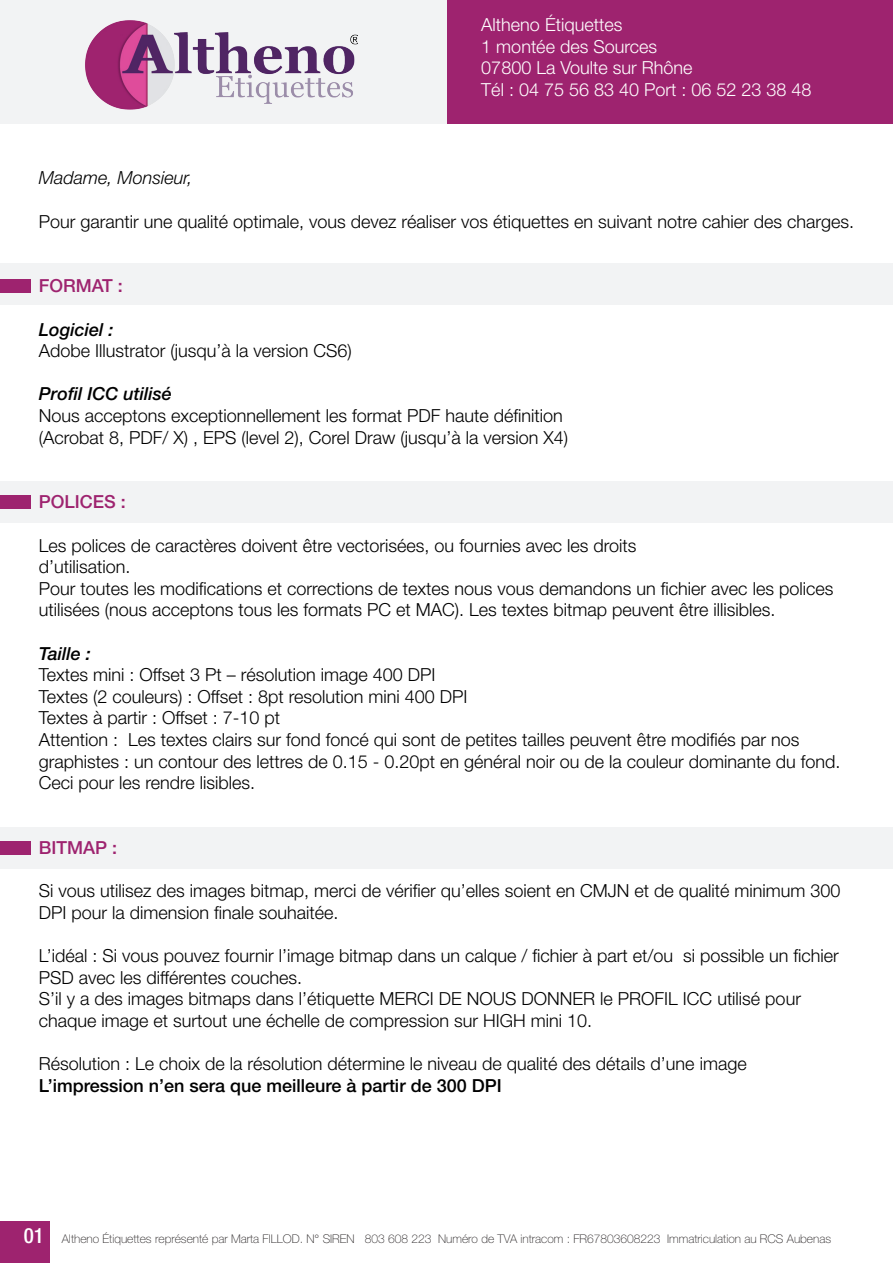
<style>
.page{position:relative;width:893px;height:1263px;background:#fff}
.page>*{position:absolute;margin:0;border:0;box-sizing:border-box;transform-origin:0 0}
.t1{font:500 condensed 21px "Helvetica Neue";color:#fff}
.t2{font:300 18px/21.6px "Helvetica Neue";color:#000}
.t3{font:300 18px/21.6px "Helvetica Neue";color:#fff}
.t4{font:500 18px "Helvetica Neue";color:#000}
.t5{font:italic 500 18px "Helvetica Neue";color:#000}
.t6{font:500 18px "Helvetica Neue";color:#9e236f}
.t7{font:italic 300 18px "Helvetica Neue";color:#000}
.t8{font:100 12px "Helvetica Neue";color:#231f20}
</style>
<div class="page">
<div style="left:0;top:827px;width:893px;height:41px;background:#f2f3f4"></div>
<div style="left:0;top:264px;width:893px;height:41px;background:#f2f3f4"></div>
<div style="left:446px;top:0;width:447px;height:123px;background:#9e236f"></div>
<div style="left:0;top:0;width:446px;height:123px;background:#f2f3f4"></div>
<div style="left:0;top:481px;width:893px;height:41px;background:#f2f3f4"></div>
<img style="left:85px;top:20px;width:273px;height:90px">
<div style="left:0;top:279px;width:31px;height:13px;background:#9e236f"></div>
<div style="left:0;top:496px;width:31px;height:13px;background:#9e236f"></div>
<div style="left:0;top:841px;width:31px;height:13px;background:#9e236f"></div>
<div style="left:0;top:1221px;width:50px;height:42px;background:#9e236f"></div>
<p class="t3" style="left:481px;top:14px;width:332px">Altheno Étiquettes<br>1 montée des Sources<br>07800 La Voulte sur Rhône<br>Tél : 04 75 56 83 40 Port : 06 52 23 38 48</p>
<p class="t7" style="left:39px;top:167px;width:155px">Madame, Monsieur,</p>
<p class="t2" style="left:39px;top:210px;width:817px">Pour garantir une qualité optimale, vous devez réaliser vos étiquettes en suivant notre cahier des charges.</p>
<p class="t6" style="left:39px;top:275px;width:86px">FORMAT :</p>
<p class="t5" style="left:39px;top:319px;width:76px">Logiciel :</p>
<p class="t2" style="left:39px;top:340px;width:315px">Adobe Illustrator (jusqu’à la version CS6)</p>
<p class="t5" style="left:39px;top:383px;width:135px">Profil ICC utilisé</p>
<p class="t2" style="left:39px;top:404px;width:531px">Nous acceptons exceptionnellement les format PDF haute définition (Acrobat 8, PDF/ X) , EPS (level 2), Corel Draw (jusqu’à la version X4)</p>
<p class="t6" style="left:39px;top:491px;width:89px">POLICES :</p>
<p class="t2" style="left:39px;top:534px;width:796px">Les polices de caractères doivent être vectorisées, ou fournies avec les droits<br>d’utilisation.<br>Pour toutes les modifications et corrections de textes nous vous demandons un fichier avec les polices utilisées (nous acceptons tous les formats PC et MAC). Les textes bitmap peuvent être illisibles.</p>
<p class="t5" style="left:39px;top:643px;width:54px">Taille :</p>
<p class="t2" style="left:39px;top:664px;width:803px">Textes mini : Offset 3 Pt – résolution image 400 DPI<br>Textes (2 couleurs) : Offset : 8pt resolution mini 400 DPI<br>Textes à partir : Offset : 7-10 pt<br>Attention : Les textes clairs sur fond foncé qui sont de petites tailles peuvent être modifiés par nos graphistes : un contour des lettres de 0.15 - 0.20pt en général noir ou de la couleur dominante du fond.<br>Ceci pour les rendre lisibles.</p>
<p class="t6" style="left:39px;top:837px;width:80px">BITMAP :</p>
<p class="t2" style="left:39px;top:880px;width:803px">Si vous utilisez des images bitmap, merci de vérifier qu’elles soient en CMJN et de qualité minimum 300<br>DPI pour la dimension finale souhaitée.</p>
<p class="t2" style="left:39px;top:944px;width:802px">L’idéal : Si vous pouvez fournir l’image bitmap dans un calque / fichier à part et/ou si possible un fichier PSD avec les différentes couches.<br>S’il y a des images bitmaps dans l’étiquette MERCI DE NOUS DONNER le PROFIL ICC utilisé pour chaque image et surtout une échelle de compression sur HIGH mini 10.</p>
<p class="t2" style="left:39px;top:1052px;width:709px">Résolution : Le choix de la résolution détermine le niveau de qualité des détails d’une image</p>
<p class="t4" style="left:39px;top:1074px;width:464px">L’impression n’en sera que meilleure à partir de 300 DPI</p>
<p class="t1" style="left:24px;top:1223px;width:22px">01</p>
<p class="t8" style="left:62px;top:1231px;width:771px">Altheno Étiquettes représenté par Marta FILLOD. N° SIREN 803 608 223 Numéro de TVA intracom : FR67803608223 Immatriculation au RCS Aubenas</p>
</div>
